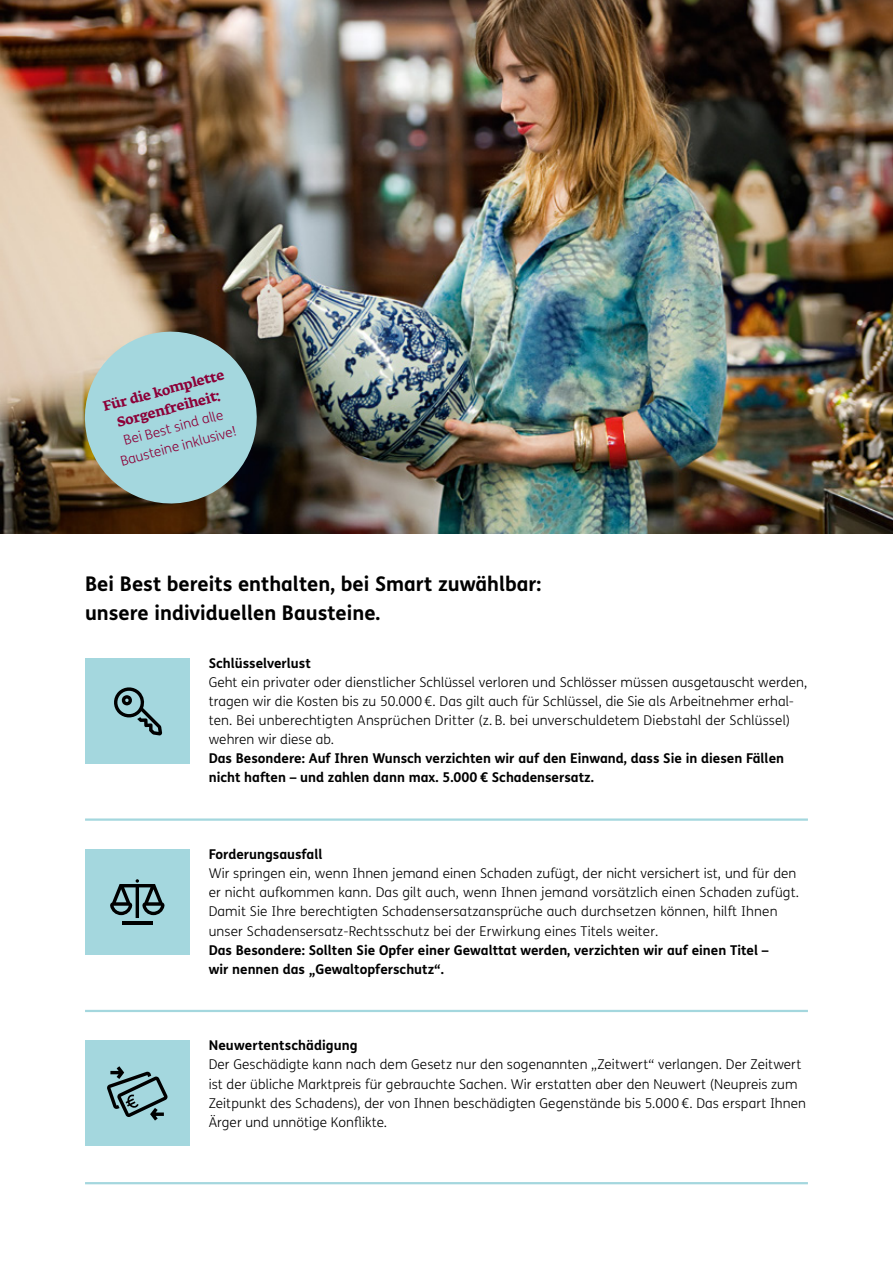
<style>
.page{position:relative;width:893px;height:1263px;background:#fff}
.page>*{position:absolute;margin:0;border:0;box-sizing:border-box;transform-origin:0 0}
.t1{font:700 20.25px/28.7px "FS Me";color:#000}
.t2{font:300 13.5px/19.2px "FS Me";letter-spacing:.01em;color:#000}
.t3{font:700 13.5px/19.2px "FS Me";color:#000}
.t4{font:300 13.5px/19.2px "FS Me";color:#8c0038;text-align:center}
.t5{font:700 13.5px/19.2px "Fedra Serif A Pro";color:#8c0038;text-align:center}
</style>
<div class="page">
<hr style="left:85px;top:818px;width:723px;height:3px;background:#a4d7de">
<hr style="left:85px;top:1010px;width:723px;height:2px;background:#a4d7de">
<hr style="left:85px;top:1182px;width:723px;height:2px;background:#a4d7de">
<img style="left:0;top:0;width:893px;height:534px">
<div style="left:85px;top:658px;width:105px;height:105px;background:#a4d7de"></div>
<svg style="left:114px;top:687px;width:48px;height:48px"></svg>
<div style="left:85px;top:849px;width:105px;height:106px;background:#a4d7de"></div>
<hr style="left:122px;top:921px;width:31px;height:4px;background:#000">
<svg style="left:110px;top:879px;width:55px;height:39px"></svg>
<div style="left:85px;top:1041px;width:105px;height:105px;background:#a4d7de"></div>
<svg style="left:107px;top:1066px;width:61px;height:54px"></svg>
<svg style="left:76px;top:322px;width:190px;height:191px;background:#8ca8a6"></svg>
<p class="t5" style="left:101px;top:397px;width:126px;rotate:-15deg">Für die komplette<br>Sorgenfreiheit:</p>
<p class="t4" style="left:113px;top:433px;width:121px;rotate:-15deg">Bei Best sind alle<br>Bausteine inklusive!</p>
<h1 class="t1" style="left:85px;top:568px;width:458px">Bei Best bereits enthalten, bei Smart zuwählbar: unsere individuellen Bausteine.</h1>
<p class="t3" style="left:209px;top:652px;width:104px">Schlüsselverlust</p>
<p class="t2" style="left:209px;top:672px;width:600px">Geht ein privater oder dienstlicher Schlüssel verloren und Schlösser müssen ausgetauscht werden, tragen wir die Kosten bis zu 50.000 €. Das gilt auch für Schlüssel, die Sie als Arbeitnehmer erhal&shy;ten. Bei unberechtigten Ansprüchen Dritter (z. B. bei unverschuldetem Diebstahl der Schlüssel) wehren wir diese ab.</p>
<p class="t3" style="left:209px;top:748px;width:577px">Das Besondere: Auf Ihren Wunsch verzichten wir auf den Einwand, dass Sie in diesen Fällen nicht haften – und zahlen dann max. 5.000 € Schadensersatz.</p>
<p class="t3" style="left:209px;top:844px;width:115px">Forderungsausfall</p>
<p class="t2" style="left:209px;top:863px;width:592px">Wir springen ein, wenn Ihnen jemand einen Schaden zufügt, der nicht versichert ist, und für den er nicht aufkommen kann. Das gilt auch, wenn Ihnen jemand vorsätzlich einen Schaden zufügt.<br>Damit Sie Ihre berechtigten Schadensersatzansprüche auch durchsetzen können, hilft Ihnen unser Schadensersatz-Rechtsschutz bei der Erwirkung eines Titels weiter.</p>
<p class="t3" style="left:209px;top:939px;width:561px">Das Besondere: Sollten Sie Opfer einer Gewalttat werden, verzichten wir auf einen Titel – wir nennen das „Gewaltopferschutz“.</p>
<p class="t3" style="left:209px;top:1035px;width:151px">Neuwertentschädigung</p>
<p class="t2" style="left:209px;top:1055px;width:599px">Der Geschädigte kann nach dem Gesetz nur den sogenannten „Zeitwert“ verlangen. Der Zeitwert ist der übliche Marktpreis für gebrauchte Sachen. Wir erstatten aber den Neuwert (Neupreis zum Zeitpunkt des Schadens), der von Ihnen beschädigten Gegenstände bis 5.000 €. Das erspart Ihnen Ärger und unnötige Konflikte.</p>
</div>
